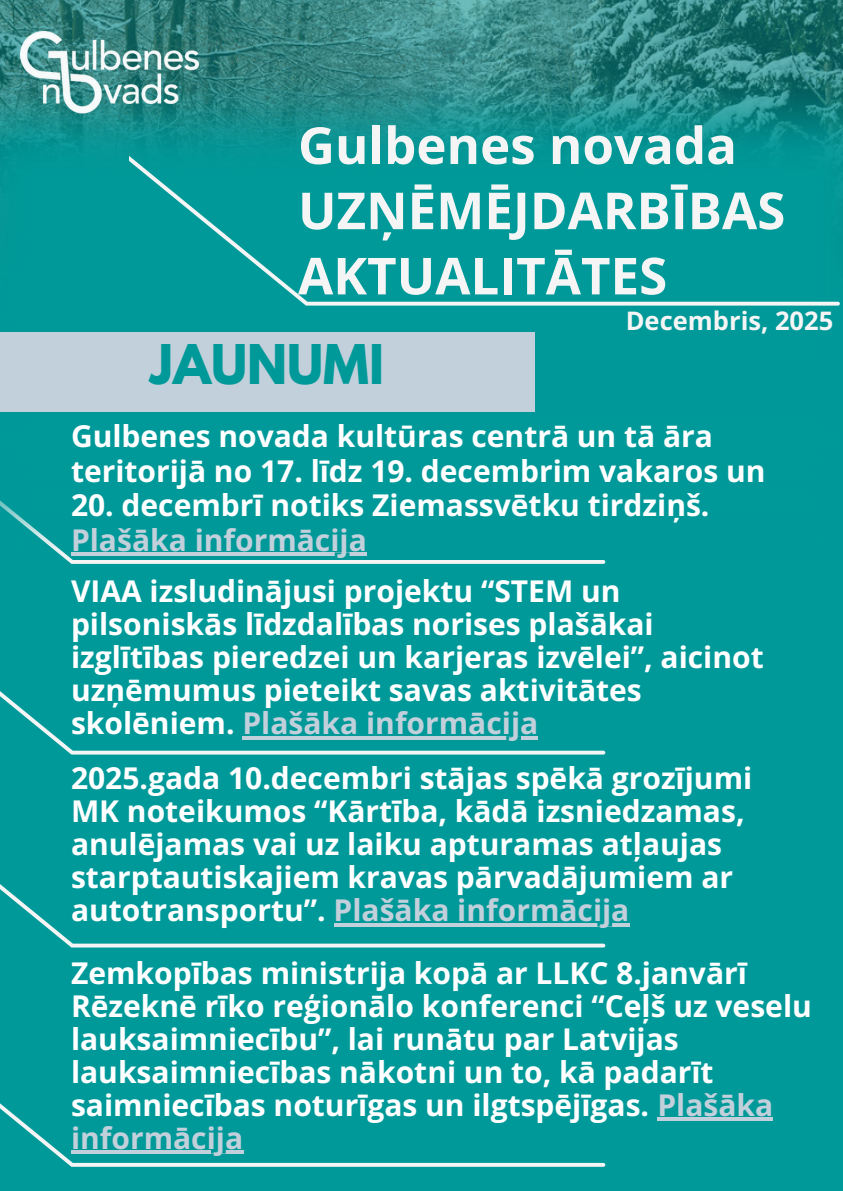
<style>
.page{position:relative;width:843px;height:1191px;background:#fff}
.page>*{position:absolute;margin:0;border:0;box-sizing:border-box;transform-origin:0 0}
.t1{font:700 51px/65.2px "Open Sans";color:#f5f5f5}
.t2{font:700 48.4px "League Spartan";color:#099}
.t3{font:700 30px/33px "Open Sans";color:#fff}
.t4{font:700 30px "Open Sans";color:#c2d0db}
.t5{font:700 25.5px "Open Sans";color:#f5f5f5}
.s1{color:#c2d0db}
</style>
<div class="page">
<div style="left:0;top:0;width:842px;height:1190px;background:#099"></div>
<img style="left:0;top:0;width:842px;height:66px">
<svg style="left:0;top:691px;width:605px;height:63px"></svg>
<svg style="left:0;top:884px;width:605px;height:63px"></svg>
<svg style="left:65px;top:559px;width:540px;height:4px;fill:#f5f5f5"></svg>
<svg style="left:0;top:1103px;width:605px;height:63px"></svg>
<img style="left:0;top:66px;width:842px;height:346px">
<svg style="left:129px;top:123px;width:710px;height:182px"></svg>
<div style="left:0;top:332px;width:534px;height:79px;background:#c2d0db"></div>
<hr style="left:71px;top:552px;width:296px;height:3px;background:#c2d0db">
<hr style="left:333px;top:923px;width:296px;height:3px;background:#c2d0db">
<hr style="left:242px;top:736px;width:296px;height:3px;background:#c2d0db">
<hr style="left:657px;top:1116px;width:116px;height:3px;background:#c2d0db">
<hr style="left:71px;top:1149px;width:172px;height:3px;background:#c2d0db">
<img style="left:21px;top:31px;width:177px;height:84px">
<h1 class="t1" style="left:298px;top:112px;width:488px">Gulbenes novada<br>UZŅĒMĒJDARBĪBAS<br>AKTUALITĀTES</h1>
<p class="t5" style="left:625px;top:303px;width:209px">Decembris, 2025</p>
<h2 class="t2" style="left:150px;top:340px;width:235px">JAUNUMI</h2>
<p class="t3" style="left:71px;top:418px;width:695px;line-height:34.5px">Gulbenes novada kultūras centrā un tā āra teritorijā no 17. līdz 19. decembrim vakaros un</p>
<p class="t3" style="left:71px;top:488px;width:639px">20. decembrī notiks Ziemassvētku tirdziņš.</p>
<p class="t4" style="left:71px;top:518px;width:297px">Plašāka informācija</p>
<p class="t3" style="left:71px;top:574px;width:694px">VIAA izsludinājusi projektu “STEM un pilsoniskās līdzdalības norises plašākai izglītības pieredzei un karjeras izvēlei”, aicinot uzņēmumus pieteikt savas aktivitātes skolēniem. <span class="s1">Plašāka informācija</span></p>
<p class="t3" style="left:71px;top:760px;width:682px">2025.gada 10.decembri stājas spēkā grozījumi MK noteikumos “Kārtība, kādā izsniedzamas, anulējamas vai uz laiku apturamas atļaujas starptautiskajiem kravas pārvadājumiem ar autotransportu”. <span class="s1">Plašāka informācija</span></p>
<p class="t3" style="left:71px;top:955px;width:742px">Zemkopības ministrija kopā ar LLKC 8.janvārī Rēzeknē rīko reģionālo konferenci “Ceļš uz veselu lauksaimniecību”, lai runātu par Latvijas lauksaimniecības nākotni un to, kā padarīt saimniecības noturīgas un ilgtspējīgas. <span class="s1">Plašāka informācija</span></p>
</div>
